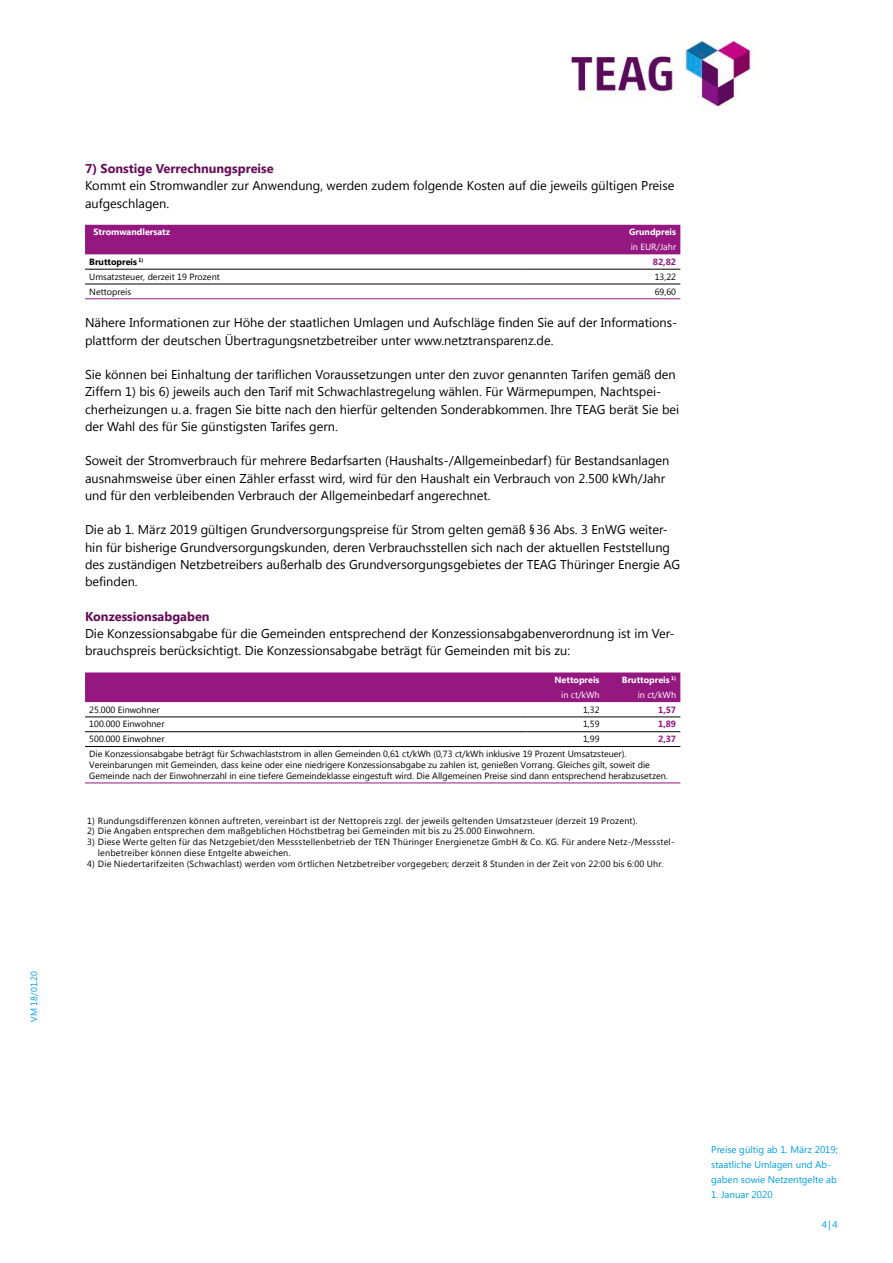
<style>
.page{position:relative;width:893px;height:1263px;background:#fff}
.page>*{position:absolute;margin:0;border:0;box-sizing:border-box;transform-origin:0 0}
.t1{font:12.75px/17.2px "Segoe UI";color:#000}
.t2{font:700 12.75px "Segoe UI";color:#650c56}
.t3{font:9.75px/15px "Segoe UI";color:#009ee3}
.t4{font:9px/10.8px "Segoe UI";letter-spacing:.025em;color:#000}
.t5{font:9px/10.8px "Segoe UI";letter-spacing:.005em;color:#000}
.t6{font:700 9px "Segoe UI";color:#fff}
.t7{font:9px "Segoe UI";color:#fff}
.t8{font:700 9px "Segoe UI";color:#94187f}
.t9{font:700 9px "Segoe UI";color:#000}
.t10{font:9px "Segoe UI";color:#009ee3}
</style>
<div class="page">
<img style="left:569px;top:41px;width:185px;height:70px">
<div style="left:85px;top:225px;width:595px;height:29px;background:#94187f"></div>
<hr style="left:85px;top:299px;width:442px;height:1px;background:#94187f">
<hr style="left:527px;top:299px;width:153px;height:1px;background:#94187f">
<hr style="left:527px;top:269px;width:153px;height:1px;background:#000">
<hr style="left:85px;top:284px;width:442px;height:1px;background:#000">
<hr style="left:527px;top:284px;width:153px;height:1px;background:#000">
<hr style="left:85px;top:269px;width:442px;height:1px;background:#000">
<div style="left:85px;top:672px;width:595px;height:30px;background:#94187f"></div>
<hr style="left:85px;top:783px;width:442px;height:1px;background:#94187f">
<hr style="left:527px;top:783px;width:77px;height:1px;background:#94187f">
<hr style="left:604px;top:783px;width:76px;height:1px;background:#94187f">
<hr style="left:85px;top:717px;width:442px;height:1px;background:#000">
<hr style="left:85px;top:731px;width:442px;height:1px;background:#000">
<hr style="left:527px;top:731px;width:77px;height:1px;background:#000">
<hr style="left:604px;top:731px;width:76px;height:1px;background:#000">
<hr style="left:85px;top:746px;width:442px;height:1px;background:#000">
<hr style="left:527px;top:746px;width:77px;height:1px;background:#000">
<hr style="left:604px;top:746px;width:76px;height:1px;background:#000">
<hr style="left:527px;top:717px;width:77px;height:1px;background:#000">
<hr style="left:604px;top:717px;width:76px;height:1px;background:#000">
<p class="t10" style="left:28px;top:1022px;width:52px;rotate:-90deg">VM 18/01.20</p>
<p class="t2" style="left:85px;top:159px;width:190px">7) Sonstige Verrechnungspreise</p>
<p class="t1" style="left:85px;top:177px;width:591px">Kommt ein Stromwandler zur Anwendung, werden zudem folgende Kosten auf die jeweils gültigen Preise aufgeschlagen.</p>
<p class="t6" style="left:94px;top:226px;width:78px">Stromwandlersatz</p>
<p class="t6" style="left:629px;top:226px;width:48px">Grundpreis</p>
<p class="t7" style="left:631px;top:241px;width:47px">in EUR/Jahr</p>
<p class="t9" style="left:89px;top:255px;width:56px">Bruttopreis <sup>1)</sup></p>
<p class="t8" style="left:653px;top:255px;width:25px">82,82</p>
<p class="t5" style="left:89px;top:271px;width:132px">Umsatzsteuer, derzeit 19 Prozent</p>
<p class="t5" style="left:655px;top:271px;width:23px">13,22</p>
<p class="t5" style="left:89px;top:286px;width:43px">Nettopreis</p>
<p class="t5" style="left:655px;top:286px;width:23px">69,60</p>
<p class="t1" style="left:85px;top:314px;width:594px">Nähere Informationen zur Höhe der staatlichen Umlagen und Aufschläge finden Sie auf der Informations&shy;plattform der deutschen Übertragungsnetzbetreiber unter www.netztransparenz.de.</p>
<p class="t1" style="left:85px;top:365px;width:596px">Sie können bei Einhaltung der tariflichen Voraussetzungen unter den zuvor genannten Tarifen gemäß den Ziffern 1) bis 6) jeweils auch den Tarif mit Schwachlastregelung wählen. Für Wärmepumpen, Nachtspei&shy;cherheizungen u.a. fragen Sie bitte nach den hierfür geltenden Sonderabkommen. Ihre TEAG berät Sie bei der Wahl des für Sie günstigsten Tarifes gern.</p>
<p class="t1" style="left:85px;top:452px;width:586px">Soweit der Stromverbrauch für mehrere Bedarfsarten (Haushalts-/Allgemeinbedarf) für Bestandsanlagen ausnahmsweise über einen Zähler erfasst wird, wird für den Haushalt ein Verbrauch von 2.500 kWh/Jahr und für den verbleibenden Verbrauch der Allgemeinbedarf angerechnet.</p>
<p class="t1" style="left:85px;top:521px;width:597px">Die ab 1. März 2019 gültigen Grundversorgungspreise für Strom gelten gemäß §36 Abs. 3 EnWG weiter&shy;hin für bisherige Grundversorgungskunden, deren Verbrauchsstellen sich nach der aktuellen Feststellung des zuständigen Netzbetreibers außerhalb des Grundversorgungsgebietes der TEAG Thüringer Energie AG befinden.</p>
<p class="t2" style="left:85px;top:607px;width:126px">Konzessionsabgaben</p>
<p class="t1" style="left:85px;top:624px;width:591px">Die Konzessionsabgabe für die Gemeinden entsprechend der Konzessionsabgabenverordnung ist im Ver&shy;brauchspreis berücksichtigt. Die Konzessionsabgabe beträgt für Gemeinden mit bis zu:</p>
<p class="t6" style="left:554px;top:673px;width:47px">Nettopreis</p>
<p class="t6" style="left:622px;top:673px;width:56px">Bruttopreis <sup>1)</sup></p>
<p class="t7" style="left:561px;top:688px;width:40px">in ct/kWh</p>
<p class="t7" style="left:638px;top:688px;width:40px">in ct/kWh</p>
<p class="t5" style="left:89px;top:704px;width:72px">25.000 Einwohner</p>
<p class="t5" style="left:583px;top:704px;width:18px">1,32</p>
<p class="t8" style="left:658px;top:703px;width:19px">1,57</p>
<p class="t5" style="left:89px;top:718px;width:77px">100.000 Einwohner</p>
<p class="t5" style="left:583px;top:718px;width:18px">1,59</p>
<p class="t8" style="left:658px;top:718px;width:19px">1,89</p>
<p class="t5" style="left:89px;top:733px;width:77px">500.000 Einwohner</p>
<p class="t5" style="left:583px;top:733px;width:18px">1,99</p>
<p class="t8" style="left:658px;top:733px;width:19px">2,37</p>
<p class="t5" style="left:89px;top:748px;width:580px">Die Konzessionsabgabe beträgt für Schwachlaststrom in allen Gemeinden 0,61 ct/kWh (0,73 ct/kWh inklusive 19 Prozent Umsatzsteuer).<br>Vereinbarungen mit Gemeinden, dass keine oder eine niedrigere Konzessionsabgabe zu zahlen ist, genießen Vorrang. Gleiches gilt, soweit die<br>Gemeinde nach der Einwohnerzahl in eine tiefere Gemeindeklasse eingestuft wird. Die Allgemeinen Preise sind dann entsprechend herabzusetzen.</p>
<p class="t4" style="left:87px;top:814px;width:552px">1) Rundungsdifferenzen können auftreten, vereinbart ist der Nettopreis zzgl. der jeweils geltenden Umsatzsteuer (derzeit 19 Prozent).</p>
<p class="t4" style="left:87px;top:825px;width:449px">2) Die Angaben entsprechen dem maßgeblichen Höchstbetrag bei Gemeinden mit bis zu 25.000 Einwohnern.</p>
<p class="t4" style="left:98px;top:836px;width:578px;text-indent:-11px">3) Diese Werte gelten für das Netzgebiet/den Messstellenbetrieb der TEN Thüringer Energienetze GmbH &amp; Co. KG. Für andere Netz-/Messstel&shy;lenbetreiber können diese Entgelte abweichen.</p>
<p class="t4" style="left:87px;top:858px;width:578px">4) Die Niedertarifzeiten (Schwachlast) werden vom örtlichen Netzbetreiber vorgegeben; derzeit 8 Stunden in der Zeit von 22:00 bis 6:00 Uhr.</p>
<p class="t3" style="left:711px;top:1141px;width:128px">Preise gültig ab 1. März 2019; staatliche Umlagen und Ab&shy;gaben sowie Netzentgelte ab</p>
<p class="t3" style="left:711px;top:1186px;width:63px">1. Januar 2020</p>
<p class="t3" style="left:822px;top:1216px;width:17px">4|4</p>
</div>
